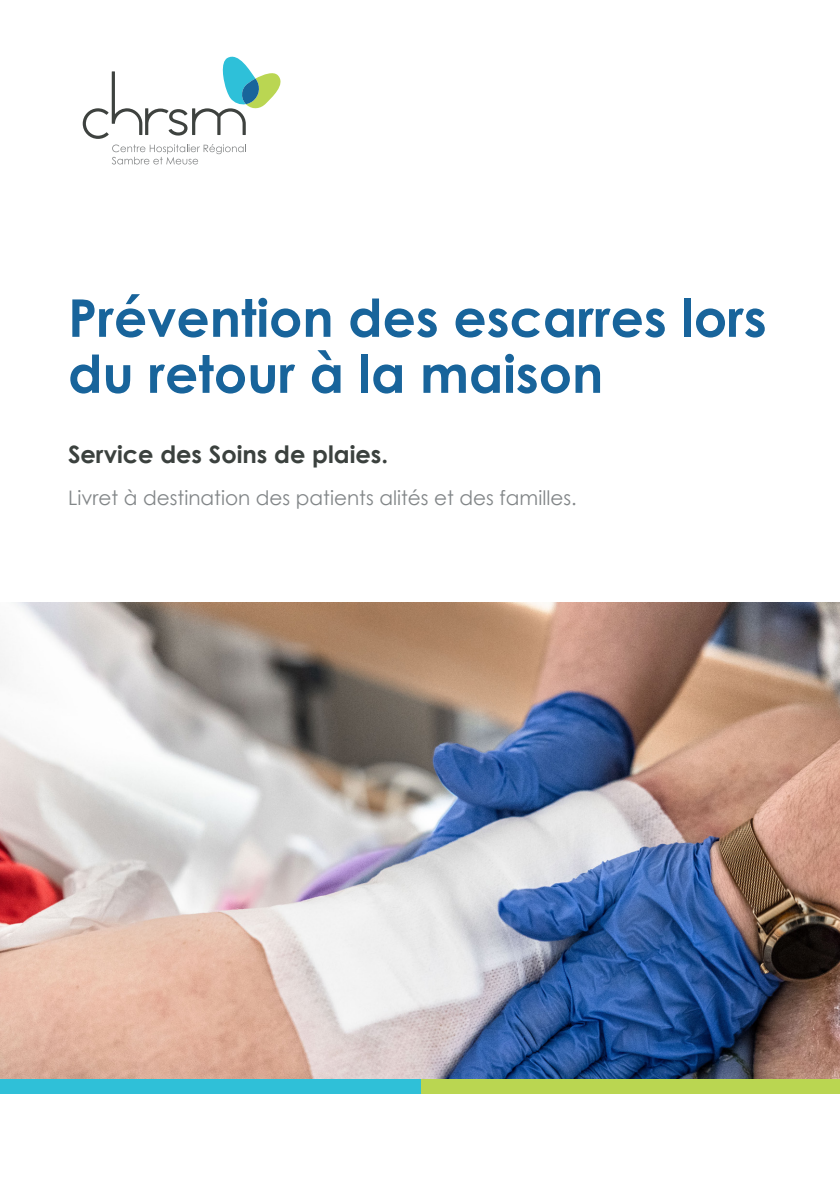
<style>
.page{position:relative;width:840px;height:1191px;background:#fff}
.page>*{position:absolute;margin:0;border:0;box-sizing:border-box;transform-origin:0 0}
.Titre_brochure_-_cover{font:700 52px/56px "Century Gothic";color:#18649b}
.Nom_service_-_cover{font:700 24px "Century Gothic";color:#3b413e}
.Txt_courant_-_cover{font:20px "Century Gothic";color:#828688}
</style>
<div class="page">
<img style="left:0;top:603px;width:839px;height:476px">
<div style="left:420px;top:1079px;width:419px;height:14px;background:#bad651"></div>
<div style="left:0;top:1079px;width:420px;height:14px;background:#2fc0d8"></div>
<svg style="left:83px;top:57px;width:197px;height:107px"></svg>
<p class="Titre_brochure_-_cover" style="left:68px;top:288px;width:699px">Prévention des escarres lors du retour à la maison</p>
<p class="Nom_service_-_cover" style="left:68px;top:436px;width:321px">Service des Soins de plaies.</p>
<p class="Txt_courant_-_cover" style="left:68px;top:483px;width:510px">Livret à destination des patients alités et des familles.</p>
</div>
